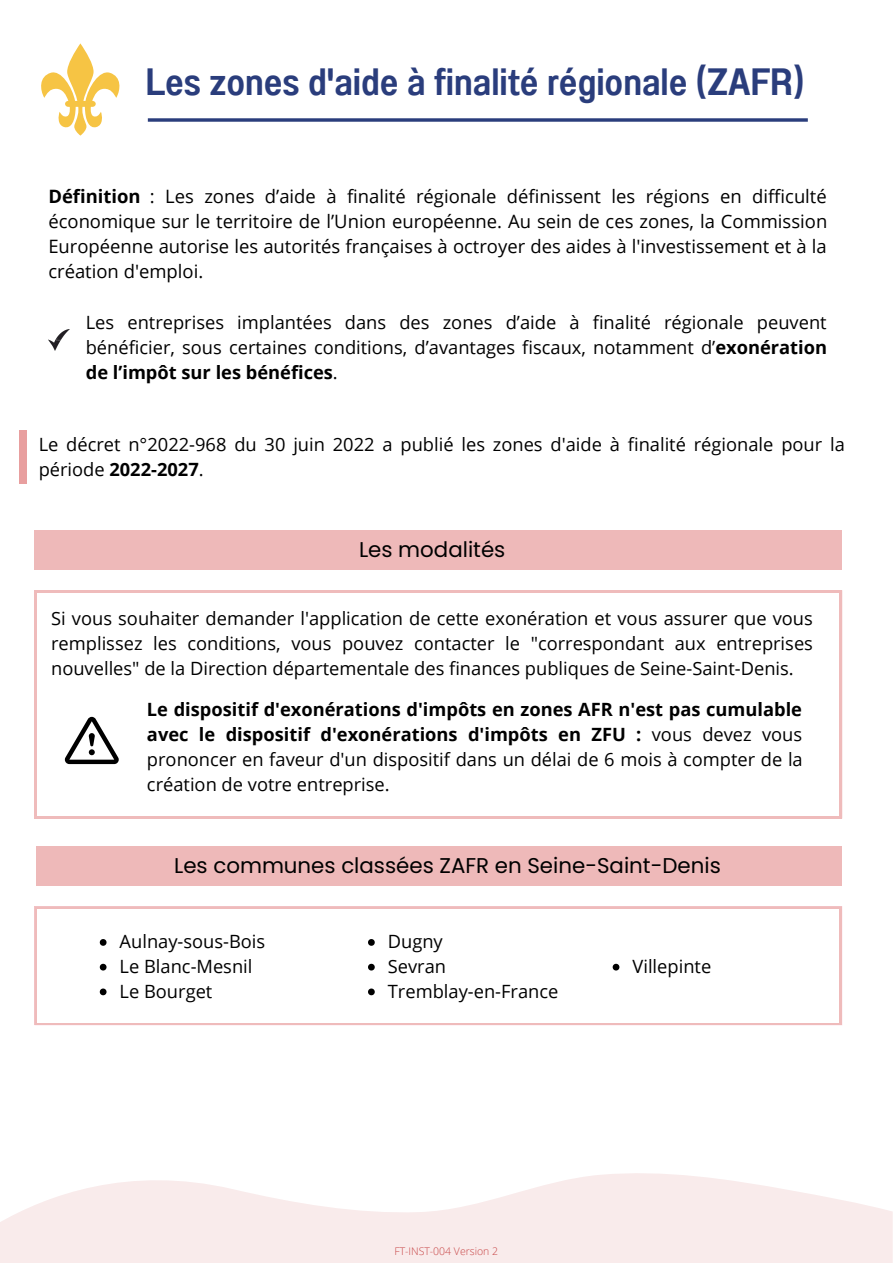
<style>
.page{position:relative;width:893px;height:1264px;background:#fff}
.page>*{position:absolute;margin:0;border:0;box-sizing:border-box;transform-origin:0 0}
.t1{font:38.1px "Anantason Semi Bold Wd 75";color:#2a3d7c}
.t2{font:21.3px "Poppins";color:#000}
.t3{font:18.45px/24.8px "Open Sans";color:#000;text-align:justify}
.t4{font:18.3px/24.8px "Open Sans";color:#000}
.t5{font:700 18.3px/24.8px "Open Sans";color:#000;text-align:justify}
.t6{font:300 10.5px "Open Sans";color:#c74344}
.s1{font-weight:700}
.s2{font-weight:400}
</style>
<div class="page">
<svg style="left:148px;top:118px;width:659px;height:4px;background:#47588e"></svg>
<svg style="left:41px;top:43px;width:79px;height:93px"></svg>
<img style="left:48px;top:329px;width:22px;height:22px">
<div style="left:35px;top:530px;width:807px;height:40px;background:#eeb9b9"></div>
<div style="left:19px;top:430px;width:8px;height:54px;background:#e89f9f"></div>
<svg style="left:35px;top:590px;width:807px;height:228px;fill:#efbbbb"></svg>
<div style="left:38px;top:593px;width:801px;height:222px;background:#fff"></div>
<svg style="left:65px;top:716px;width:54px;height:48px"></svg>
<div style="left:37px;top:846px;width:804px;height:40px;background:#eeb9b9"></div>
<svg style="left:35px;top:906px;width:807px;height:119px;fill:#efbbbb"></svg>
<div style="left:38px;top:909px;width:801px;height:113px;background:#fff"></div>
<svg style="left:0;top:1173px;width:892px;height:89px;fill:#f9ebeb"></svg>
<svg style="left:100px;top:939px;width:6px;height:6px"></svg>
<svg style="left:100px;top:963px;width:6px;height:7px"></svg>
<svg style="left:100px;top:988px;width:6px;height:7px"></svg>
<svg style="left:368px;top:939px;width:7px;height:6px"></svg>
<svg style="left:368px;top:963px;width:7px;height:7px"></svg>
<svg style="left:368px;top:988px;width:7px;height:7px"></svg>
<svg style="left:612px;top:963px;width:7px;height:7px"></svg>
<h1 class="t1" style="left:146px;top:59px;width:659px">Les zones d'aide à finalité régionale (ZAFR)</h1>
<p class="t3" style="left:48px;top:184px;width:780px"><span class="s1">Définition</span> : Les zones d’aide à finalité régionale définissent les régions en difficulté économique sur le territoire de l’Union européenne. Au sein de ces zones, la Commission Européenne autorise les autorités françaises à octroyer des aides à l'investissement et à la création d'emploi.</p>
<p class="t4" style="left:86px;top:310px;width:742px;text-align:justify">Les entreprises implantées dans des zones d’aide à finalité régionale peuvent bénéficier, sous certaines conditions, d’avantages fiscaux, notamment d’<span class="s1">exonération de l’impôt sur les bénéfices</span>.</p>
<p class="t4" style="left:39px;top:432px;width:807px">Le décret n°2022-968 du 30 juin 2022 a publié les zones d'aide à finalité régionale pour la période <span class="s1">2022-2027</span>.</p>
<p class="t2" style="left:359px;top:534px;width:148px">Les modalités</p>
<p class="t4" style="left:51px;top:606px;width:763px;text-align:justify">Si vous souhaiter demander l'application de cette exonération et vous assurer que vous remplissez les conditions, vous pouvez contacter le "correspondant aux entreprises nouvelles" de la Direction départementale des finances publiques de Seine-Saint-Denis.</p>
<p class="t5" style="left:147px;top:697px;width:657px">Le dispositif d'exonérations d'impôts en zones AFR n'est pas cumulable avec le dispositif d'exonérations d'impôts en ZFU : <span class="s2">vous devez vous prononcer en faveur d'un dispositif dans un délai de 6 mois à compter de la création de votre entreprise.</span></p>
<p class="t2" style="left:174px;top:850px;width:548px">Les communes classées ZAFR en Seine-Saint-Denis</p>
<p class="t4" style="left:120px;top:928px;width:147px">Aulnay-sous-Bois<br>Le Blanc-Mesnil<br>Le Bourget</p>
<p class="t4" style="left:388px;top:928px;width:172px">Dugny<br>Sevran<br>Tremblay-en-France</p>
<p class="t4" style="left:632px;top:953px;width:80px">Villepinte</p>
<p class="t6" style="left:394px;top:1243px;width:105px">FT-INST-004 Version 2</p>
</div>
